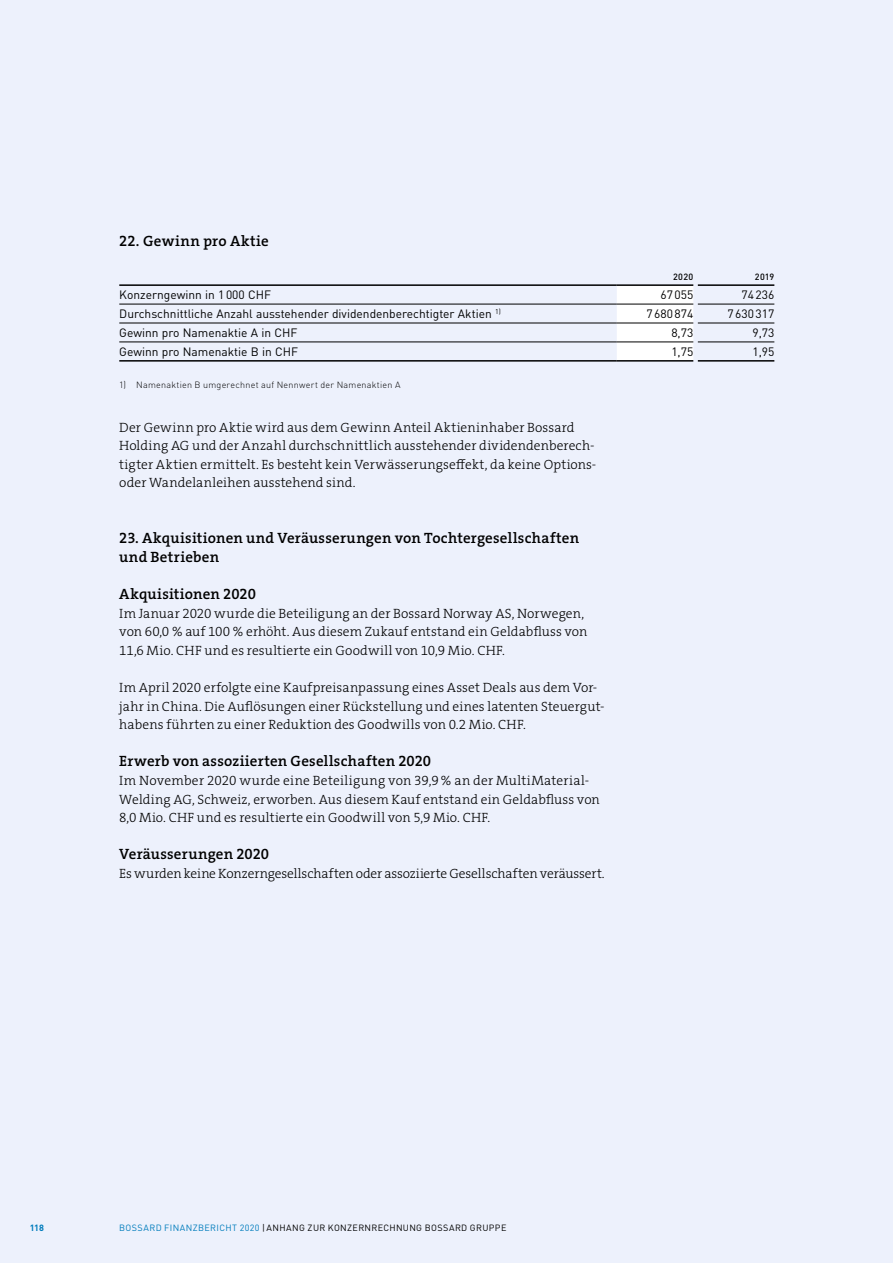
<style>
.page{position:relative;width:893px;height:1263px;background:#edf1fc}
.page>*{position:absolute;margin:0;border:0;box-sizing:border-box;transform-origin:0 0}
.t1{font:15px/18.6px "The Serif HP6 Se Bld";letter-spacing:.015em;color:#000}
.t2{font:13.5px/18.6px "The Serif HP3 Lig";letter-spacing:.01em;color:#000}
.t3{font:13.5px "The Serif HP3 Lig";letter-spacing:-.01em;color:#000}
.t4{font:12px "DINOT";color:#000}
.t5{font:9px "DINOT";letter-spacing:.04em;color:#000}
.t6{font:300 9px "DINOT";letter-spacing:.025em;color:#000}
.t7{font:500 9px "DINOT";letter-spacing:.035em;color:#000}
.t8{font:700 9px "DINOT";color:#007cbc}
.s1{color:#007cbc}
</style>
<div class="page">
<div style="left:617px;top:286px;width:76px;height:74px;background:#fff"></div>
<hr style="left:119px;top:304px;width:498px;height:1px;background:#000">
<hr style="left:617px;top:304px;width:76px;height:1px;background:#000">
<hr style="left:698px;top:304px;width:76px;height:1px;background:#000">
<hr style="left:119px;top:323px;width:498px;height:1px;background:#000">
<hr style="left:617px;top:323px;width:76px;height:1px;background:#000">
<hr style="left:698px;top:323px;width:76px;height:1px;background:#000">
<hr style="left:119px;top:342px;width:498px;height:1px;background:#000">
<hr style="left:617px;top:342px;width:76px;height:1px;background:#000">
<hr style="left:698px;top:342px;width:76px;height:1px;background:#000">
<hr style="left:119px;top:360px;width:498px;height:2px;background:#000">
<hr style="left:617px;top:360px;width:76px;height:2px;background:#000">
<hr style="left:698px;top:360px;width:76px;height:2px;background:#000">
<hr style="left:119px;top:284px;width:498px;height:2px;background:#000">
<hr style="left:617px;top:284px;width:76px;height:2px;background:#000">
<hr style="left:698px;top:284px;width:76px;height:2px;background:#000">
<p class="t1" style="left:119px;top:231px;width:151px">22. Gewinn pro Aktie</p>
<p class="t7" style="left:673px;top:270px;width:22px">2020</p>
<p class="t7" style="left:755px;top:270px;width:21px">2019</p>
<p class="t4" style="left:119px;top:287px;width:153px">Konzerngewinn in 1000 CHF</p>
<p class="t4" style="left:660px;top:287px;width:34px">67055</p>
<p class="t4" style="left:742px;top:287px;width:34px">74236</p>
<p class="t4" style="left:119px;top:306px;width:383px">Durchschnittliche Anzahl ausstehender dividendenberechtigter Aktien <sup>1)</sup></p>
<p class="t4" style="left:646px;top:306px;width:48px">7680874</p>
<p class="t4" style="left:727px;top:306px;width:48px">7630317</p>
<p class="t4" style="left:119px;top:325px;width:180px">Gewinn pro Namenaktie A in CHF</p>
<p class="t4" style="left:671px;top:325px;width:23px">8,73</p>
<p class="t4" style="left:752px;top:325px;width:23px">9,73</p>
<p class="t4" style="left:119px;top:343px;width:180px">Gewinn pro Namenaktie B in CHF</p>
<p class="t4" style="left:671px;top:343px;width:23px">1,75</p>
<p class="t4" style="left:752px;top:343px;width:23px">1,95</p>
<p class="t6" style="left:119px;top:378px;width:283px">1) Namenaktien B umgerechnet auf Nennwert der Namenaktien A</p>
<p class="t2" style="left:119px;top:418px;width:479px">Der Gewinn pro Aktie wird aus dem Gewinn Anteil Aktieninhaber Bossard Holding AG und der Anzahl durchschnittlich ausstehender dividendenberech&shy;tigter Aktien ermittelt. Es besteht kein Verwässerungseffekt, da keine Options&shy;oder Wandelanleihen ausstehend sind.</p>
<p class="t1" style="left:119px;top:529px;width:461px">23. Akquisitionen und Veräusserungen von Tochtergesellschaften und Betrieben</p>
<p class="t1" style="left:119px;top:585px;width:138px">Akquisitionen 2020</p>
<p class="t2" style="left:119px;top:604px;width:470px">Im Januar 2020 wurde die Beteiligung an der Bossard Norway AS, Norwegen, von 60,0 % auf 100 % erhöht. Aus diesem Zukauf entstand ein Geldabfluss von<br>11,6 Mio. CHF und es resultierte ein Goodwill von 10,9 Mio. CHF.</p>
<p class="t2" style="left:119px;top:678px;width:487px">Im April 2020 erfolgte eine Kaufpreisanpassung eines Asset Deals aus dem Vor&shy;jahr in China. Die Auflösungen einer Rückstellung und eines latenten Steuergut&shy;habens führten zu einer Reduktion des Goodwills von 0.2 Mio. CHF.</p>
<p class="t1" style="left:119px;top:752px;width:313px">Erwerb von assoziierten Gesellschaften 2020</p>
<p class="t2" style="left:119px;top:771px;width:482px">Im November 2020 wurde eine Beteiligung von 39,9% an der MultiMaterial-<br>Welding AG, Schweiz, erworben. Aus diesem Kauf entstand ein Geldabfluss von<br>8,0 Mio. CHF und es resultierte ein Goodwill von 5,9 Mio. CHF.</p>
<p class="t1" style="left:119px;top:845px;width:151px">Veräusserungen 2020</p>
<p class="t3" style="left:119px;top:865px;width:487px">Es wurden keine Konzerngesellschaften oder assoziierte Gesellschaften veräussert.</p>
<p class="t8" style="left:30px;top:1222px;width:16px">118</p>
<p class="t5" style="left:119px;top:1222px;width:389px"><span class="s1">BOSSARD FINANZBERICHT 2020</span> | ANHANG ZUR KONZERNRECHNUNG BOSSARD GRUPPE</p>
</div>
